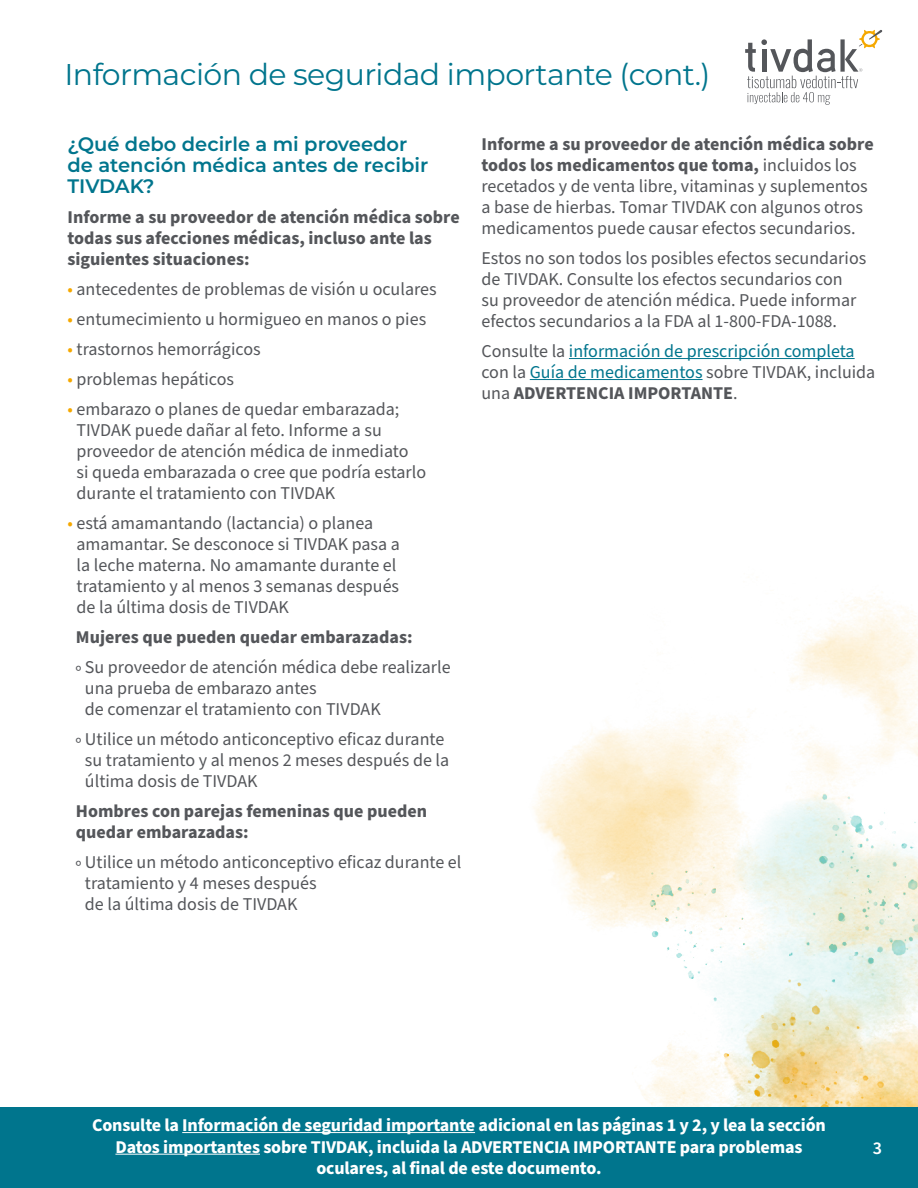
<style>
.page{position:relative;width:918px;height:1188px;background:#fff}
.page>*{position:absolute;margin:0;border:0;box-sizing:border-box;transform-origin:0 0}
.t1{font:30px "Montserrat";letter-spacing:-.02em;color:#00758d}
.t2{font:600 19.5px/21px "Montserrat";color:#00758d}
.t3{font:18px/21px "Source Sans Pro";color:#54565a}
.t4{font:700 18px/21px "Source Sans Pro";color:#54565a}
.t5{font:700 18px/21.6px "Source Sans Pro";letter-spacing:-.01em;color:#fff;text-align:center}
.t6{font:18px/21px "Source Sans Pro";color:#00758d}
.t7{font:600 18px "Source Sans Pro";color:#fff}
.s1{color:#f5a800}
.s2{font-family:"Source Sans 3"}
.s3{font-weight:700}
.s4{color:#54565a}
.s5{font-weight:700;color:#54565a}
</style>
<div class="page">
<img style="left:533px;top:593px;width:385px;height:514px">
<div style="left:0;top:1107px;width:918px;height:81px;background:#00758d"></div>
<svg style="left:745px;top:30px;width:137px;height:75px"></svg>
<hr style="left:569px;top:358px;width:286px;height:1px;background:#00758d">
<hr style="left:530px;top:379px;width:173px;height:1px;background:#00758d">
<hr style="left:182px;top:1132px;width:293px;height:1px;background:#fff">
<hr style="left:115px;top:1154px;width:145px;height:1px;background:#fff">
<p class="t1" style="left:64px;top:54px;width:647px">Información de seguridad importante (cont.)</p>
<p class="t2" style="left:68px;top:132px;width:362px">¿Qué debo decirle a mi proveedor de atención médica antes de recibir<br>TIVDAK?</p>
<p class="t4" style="left:68px;top:207px;width:394px">Informe a su proveedor de atención médica sobre todas sus afecciones médicas, incluso ante las siguientes situaciones:</p>
<p class="t3" style="left:68px;top:279px;width:371px"><span class="s1">•</span> antecedentes de problemas de visión u oculares</p>
<p class="t3" style="left:68px;top:309px;width:360px"><span class="s1">•</span> entumecimiento u hormigueo en manos o pies</p>
<p class="t3" style="left:68px;top:339px;width:195px"><span class="s1">•</span> trastornos hemorrágicos</p>
<p class="t3" style="left:68px;top:369px;width:168px"><span class="s1">•</span> problemas hepáticos</p>
<p class="t3" style="left:77px;top:399px;width:351px;text-indent:-9px"><span class="s1">•</span> embarazo o planes de quedar embarazada; TIVDAK puede dañar al feto. Informe a su proveedor de atención médica de inmediato<br>si queda embarazada o cree que podría estarlo durante el tratamiento con TIVDAK</p>
<p class="t3" style="left:77px;top:513px;width:325px;text-indent:-9px"><span class="s1">•</span> está amamantando (lactancia) o planea amamantar. Se desconoce si TIVDAK pasa a la leche materna. No amamante durante el tratamiento y al menos 3 semanas después de la última dosis de TIVDAK</p>
<p class="t4" style="left:76px;top:627px;width:338px">Mujeres que pueden quedar embarazadas:</p>
<p class="t3" style="left:85px;top:657px;width:367px;text-indent:-9px"><span class="s2">◦</span> Su proveedor de atención médica debe realizarle una prueba de embarazo antes<br>de comenzar el tratamiento con TIVDAK</p>
<p class="t3" style="left:85px;top:729px;width:366px;text-indent:-9px"><span class="s2">◦</span> Utilice un método anticonceptivo eficaz durante su tratamiento y al menos 2 meses después de la última dosis de TIVDAK</p>
<p class="t4" style="left:76px;top:801px;width:353px">Hombres con parejas femeninas que pueden quedar embarazadas:</p>
<p class="t3" style="left:85px;top:852px;width:378px;text-indent:-9px"><span class="s2">◦</span> Utilice un método anticonceptivo eficaz durante el tratamiento y 4 meses después<br>de la última dosis de TIVDAK</p>
<p class="t3" style="left:482px;top:134px;width:394px"><span class="s3">Informe a su proveedor de atención médica sobre todos los medicamentos que toma,</span> incluidos los recetados y de venta libre, vitaminas y suplementos a base de hierbas. Tomar TIVDAK con algunos otros medicamentos puede causar efectos secundarios.</p>
<p class="t3" style="left:482px;top:248px;width:386px">Estos no son todos los posibles efectos secundarios de TIVDAK. Consulte los efectos secundarios con<br>su proveedor de atención médica. Puede informar efectos secundarios a la FDA al 1-800-FDA-1088.</p>
<p class="t6" style="left:482px;top:341px;width:395px"><span class="s4">Consulte la</span> información de prescripción completa <span class="s4">con la</span> Guía de medicamentos <span class="s4">sobre TIVDAK, incluida una</span> <span class="s5">ADVERTENCIA IMPORTANTE</span><span class="s4">.</span></p>
<p class="t5" style="left:92px;top:1115px;width:735px">Consulte la Información de seguridad importante adicional en las páginas 1 y 2, y lea la sección<br>Datos importantes sobre TIVDAK, incluida la ADVERTENCIA IMPORTANTE para problemas oculares, al final de este documento.</p>
<p class="t7" style="left:873px;top:1136px;width:11px">3</p>
</div>
